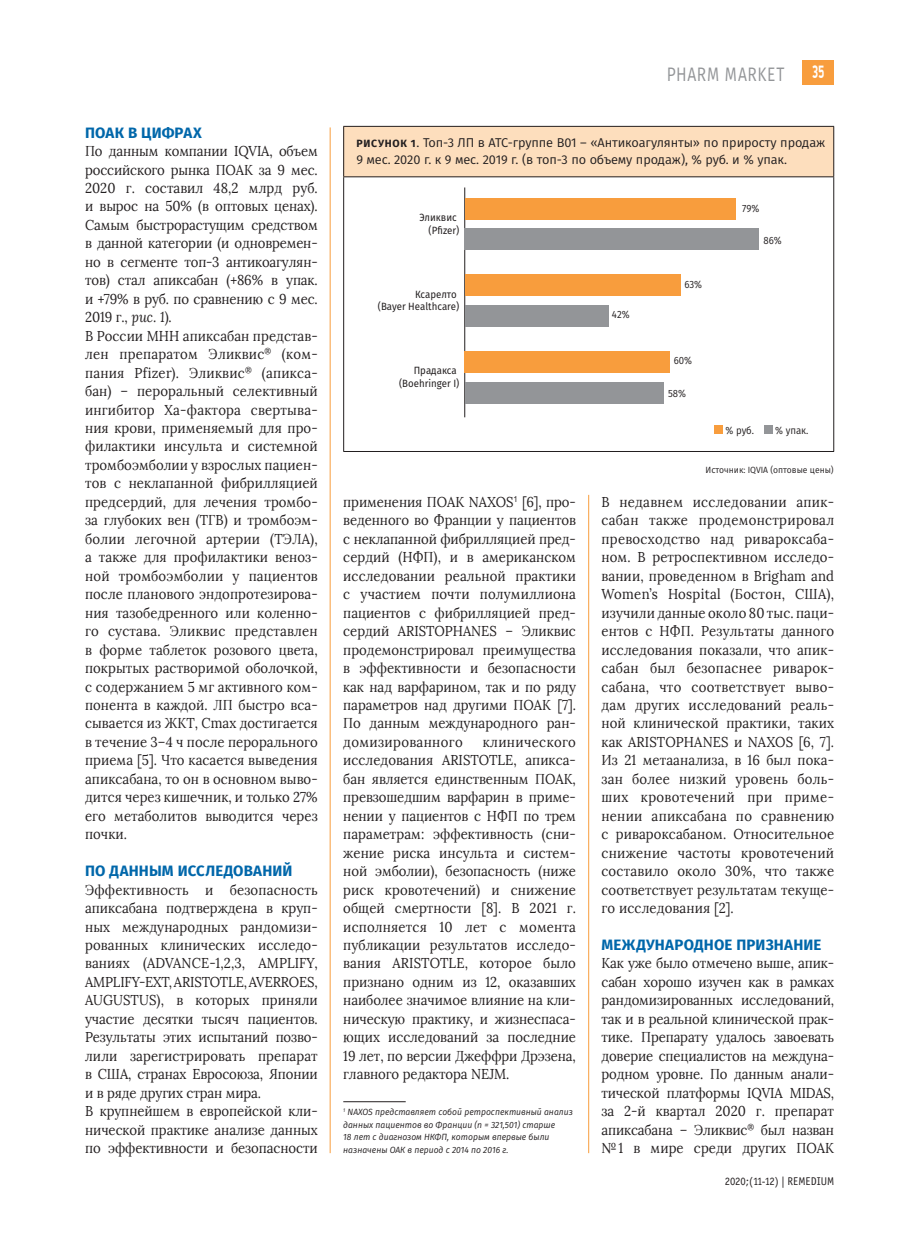
<style>
.page{position:relative;width:915px;height:1234px;background:#fff}
.page>*{position:absolute;margin:0;border:0;box-sizing:border-box;transform-origin:0 0}
.t1{font:19.5px "Fira Sans";letter-spacing:.04em;color:#939598;scale:.8 1}
.t2{font:700 18px "PF Din Display Pro";color:#fff;scale:.65 1}
.t3{font:700 15px "Fira Sans";letter-spacing:.005em;color:#0067aa}
.t4{font:14.25px/18.5px "Lora";letter-spacing:.005em;color:#231f20;text-align:justify;scale:.92 1}
.t5{font:12.75px/17.2px "Fira Sans";letter-spacing:-.01em;color:#231f20}
.t6{font:11.25px "Officina Sans Book ITC";letter-spacing:.005em;color:#231f20;scale:.95 1}
.t7{font:10.5px/12.6px "Fira Sans";color:#231f20;text-align:right;scale:.92 1}
.t8{font:10.5px "Fira Sans";color:#231f20;scale:.92 1}
.t9{font:italic 9px/12.8px "Fira Sans";color:#231f20;scale:.95 1}
.t10{font:9px "Fira Sans";color:#231f20;scale:.95 1}
.s1{font-style:italic}
.s2{font-weight:700;font-size:10.5px}
</style>
<div class="page">
<div style="left:801px;top:60px;width:32px;height:24px;background:#f89d3d"></div>
<hr style="left:330px;top:127px;width:1px;height:1025px;background:#f89d3d">
<hr style="left:588px;top:494px;width:1px;height:658px;background:#f89d3d">
<div style="left:343px;top:126px;width:490px;height:51px;background:#fddebd"></div>
<hr style="left:343px;top:177px;width:1px;height:274px;background:#231f20">
<hr style="left:833px;top:177px;width:1px;height:274px;background:#231f20">
<hr style="left:343px;top:451px;width:490px;height:1px;background:#231f20">
<hr style="left:343px;top:126px;width:490px;height:1px;background:#231f20">
<hr style="left:343px;top:127px;width:1px;height:49px;background:#231f20">
<hr style="left:833px;top:127px;width:1px;height:49px;background:#231f20">
<hr style="left:343px;top:176px;width:490px;height:1px;background:#231f20">
<hr style="left:464px;top:187px;width:1px;height:230px;background:#231f20">
<div style="left:464px;top:229px;width:295px;height:21px;background:#939598"></div>
<div style="left:464px;top:305px;width:144px;height:22px;background:#939598"></div>
<div style="left:464px;top:382px;width:199px;height:21px;background:#939598"></div>
<div style="left:464px;top:198px;width:271px;height:21px;background:#f89d3d"></div>
<div style="left:464px;top:274px;width:216px;height:22px;background:#f89d3d"></div>
<div style="left:464px;top:351px;width:206px;height:21px;background:#f89d3d"></div>
<div style="left:714px;top:425px;width:8px;height:9px;background:#f89d3d"></div>
<div style="left:764px;top:425px;width:8px;height:9px;background:#939598"></div>
<hr style="left:343px;top:1101px;width:62px;height:1px;background:#231f20">
<p class="t3" style="left:85px;top:124px;width:118px">ПОАК В ЦИФРАХ</p>
<p class="t4" style="left:85px;top:142px;width:254px;text-align:left">По данным компании IQVIA, объем российского рынка ПОАК за 9 мес.<br>2020 г. составил 48,2 млрд руб. и вырос на 50% (в оптовых ценах).<br>Самым быстрорастущим средством в данной категории (и одновремен&shy;но в сегменте топ-3 антикоагулян&shy;тов) стал апиксабан (+86% в упак. и +79% в руб. по сравнению с 9 мес.<br>2019 г., <span class="s1">рис. 1</span>).<br>В России МНН апиксабан представ&shy;лен препаратом Эликвис<sup>®</sup> (ком&shy;пания Pfizer). Эликвис<sup>®</sup> (апикса&shy;бан) – пероральный селективный ингибитор Ха-фактора свертыва&shy;ния крови, применяемый для про&shy;филактики инсульта и системной тромбоэмболии у взрослых пациен&shy;тов с неклапанной фибрилляцией предсердий, для лечения тромбо&shy;за глубоких вен (ТГВ) и тромбоэм&shy;болии легочной артерии (ТЭЛА), а также для профилактики веноз&shy;ной тромбоэмболии у пациентов после планового эндопротезирова&shy;ния тазобедренного или коленно&shy;го сустава. Эликвис представлен в форме таблеток розового цвета, покрытых растворимой оболочкой, с содержанием 5 мг активного ком&shy;понента в каждой. ЛП быстро вса&shy;сывается из ЖКТ, Cmax достигается в течение 3–4 ч после перорального приема [5]. Что касается выведения апиксабана, то он в основном выво&shy;дится через кишечник, и только 27% его метаболитов выводится через почки.</p>
<p class="t3" style="left:85px;top:862px;width:209px">ПО ДАННЫМ ИССЛЕДОВАНИЙ</p>
<p class="t4" style="left:85px;top:880px;width:254px;text-align:left">Эффективность и безопасность апиксабана подтверждена в круп&shy;ных международных рандомизи&shy;рованных клинических исследо&shy;ваниях (ADVANCE-1,2,3, AMPLIFY,<br>AMPLIFY-EXT, ARISTOTLE, AVERROES,<br>AUGUSTUS), в которых приняли участие десятки тысяч пациентов.<br>Результаты этих испытаний позво&shy;лили зарегистрировать препарат в США, странах Евросоюза, Японии и в ряде других стран мира.<br>В крупнейшем в европейской кли&shy;нической практике анализе данных по эффективности и безопасности</p>
<h1 class="t1" style="left:666px;top:64px;width:149px">PHARM MARKET</h1>
<p class="t2" style="left:811px;top:64px;width:20px">35</p>
<p class="t5" style="left:356px;top:134px;width:470px"><span class="s2">РИСУНОК 1</span>. Топ-3 ЛП в АТС-группе B01 – «Антикоагулянты» по приросту продаж<br>9 мес. 2020 г. к 9 мес. 2019 г. (в топ-3 по объему продаж), % руб. и % упак.</p>
<p class="t7" style="left:419px;top:211px;width:45px">Эликвис (Pfizer)</p>
<p class="t7" style="left:378px;top:288px;width:90px">Ксарелто<br>(Bayer Healthcare)</p>
<p class="t7" style="left:399px;top:364px;width:67px">Прадакса (Boehringer I)</p>
<p class="t4" style="left:343px;top:492px;width:254px">применения ПОАК NAXOS<sup>1</sup> [6], про&shy;веденного во Франции у пациентов с неклапанной фибрилляцией пред&shy;сердий (НФП), и в американском исследовании реальной практики с участием почти полумиллиона пациентов с фибрилляцией пред&shy;сердий ARISTOPHANES – Эликвис продемонстрировал преимущества в эффективности и безопасности как над варфарином, так и по ряду параметров над другими ПОАК [7].<br>По данным международного ран&shy;домизированного</p>
<p class="t4" style="left:343px;top:732px;width:254px;text-indent:139px">клинического исследования ARISTOTLE, апикса&shy;бан является единственным ПОАК, превзошедшим варфарин в приме&shy;нении у пациентов с НФП по трем параметрам: эффективность (сни&shy;жение риска инсульта и систем&shy;ной эмболии), безопасность (ниже риск кровотечений) и снижение общей смертности [8]. В 2021 г. исполняется 10 лет с момента публикации результатов исследо&shy;вания ARISTOTLE, которое было признано одним из 12, оказавших наиболее значимое влияние на кли&shy;ническую практику, и жизнеспаса&shy;ющих исследований за последние 19 лет, по версии Джеффри Дрэзена, главного редактора NEJM.</p>
<p class="t9" style="left:343px;top:1105px;width:243px"><sup>1</sup> NAXOS представляет собой ретроспективный анализ данных пациентов во Франции (n = 321,501) старше<br>18 лет с диагнозом НКФП, которым впервые были назначены ОАК в период с 2014 по 2016 г.</p>
<p class="t8" style="left:742px;top:203px;width:20px">79%</p>
<p class="t8" style="left:611px;top:309px;width:21px">42%</p>
<p class="t8" style="left:684px;top:279px;width:21px">63%</p>
<p class="t8" style="left:763px;top:235px;width:21px">86%</p>
<p class="t8" style="left:673px;top:355px;width:22px">60%</p>
<p class="t8" style="left:668px;top:388px;width:21px">58%</p>
<p class="t8" style="left:725px;top:425px;width:32px">% руб.</p>
<p class="t8" style="left:774px;top:425px;width:38px">% упак.</p>
<p class="t10" style="left:705px;top:465px;width:136px">Источник: IQVIA (оптовые цены)</p>
<p class="t4" style="left:601px;top:492px;width:254px">В недавнем исследовании апик&shy;сабан также продемонстрировал превосходство над ривароксаба&shy;ном. В ретроспективном исследо&shy;вании, проведенном в Brigham and Women’s Hospital (Бостон, США), изучили данные около 80 тыс. паци&shy;ентов с НФП. Результаты данного исследования показали, что апик&shy;сабан был безопаснее риварок&shy;сабана, что соответствует выво&shy;дам других исследований реаль&shy;ной клинической практики, таких как ARISTOPHANES и NAXOS [6, 7].<br>Из 21 метаанализа, в 16 был пока&shy;зан более низкий уровень боль&shy;ших кровотечений при приме&shy;нении апиксабана по сравнению с ривароксабаном. Относительное снижение частоты кровотечений составило около 30%, что также соответствует результатам текуще&shy;го исследования [2].</p>
<p class="t3" style="left:601px;top:935px;width:221px">МЕЖДУНАРОДНОЕ ПРИЗНАНИЕ</p>
<p class="t4" style="left:601px;top:954px;width:254px">Как уже было отмечено выше, апик&shy;сабан хорошо изучен как в рамках рандомизированных исследований, так и в реальной клинической прак&shy;тике. Препарату удалось завоевать доверие специалистов на междуна&shy;родном уровне. По данным анали&shy;тической платформы IQVIA MIDAS, за 2-й квартал 2020 г. препарат апиксабана – Эликвис<sup>®</sup> был назван № 1 в мире среди других ПОАК</p>
<p class="t6" style="left:724px;top:1176px;width:117px">2020;(11-12) | REMEDIUM</p>
</div>
